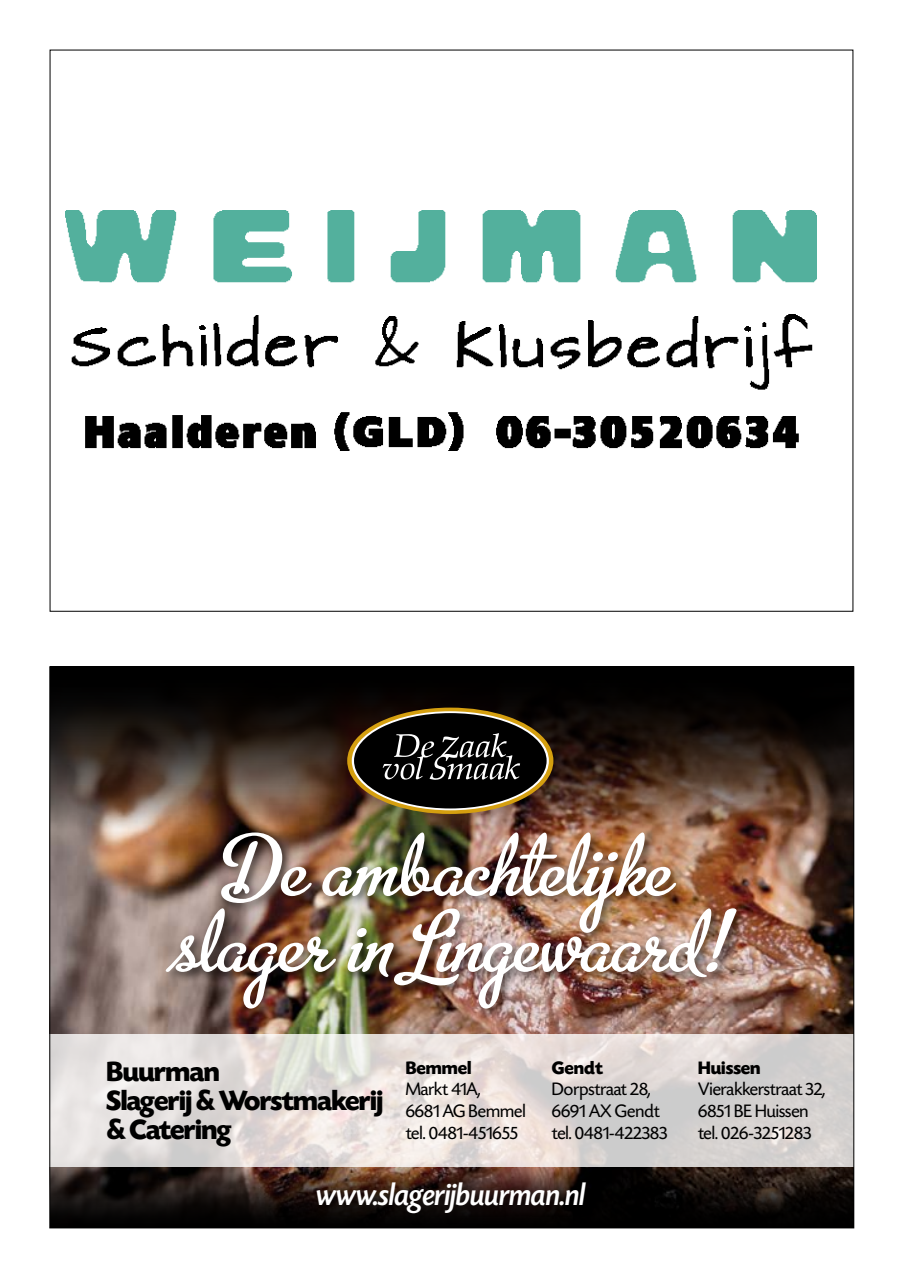
<style>
.page{position:relative;width:903px;height:1280px;background:#fff}
.page>*{position:absolute;margin:0;border:0;box-sizing:border-box;transform-origin:0 0}
.t1{font:97.48px/75.8px "Metro Script";color:#fff;text-align:center}
.t2{font:italic 500 32.55px "Today SHOP";color:#fff}
.t3{font:700 29.22px/29.2px "Today SHOP";letter-spacing:-.02em;color:#000}
.t4{font:18.9px/21.7px "Today SHOP";color:#000}
.t5{font:700 18.9px "Today SHOP";color:#000}
.s1{font-family:"Whitney"}
</style>
<div class="page">
<img style="left:66px;top:211px;width:750px;height:240px">
<img style="left:51px;top:668px;width:801px;height:558px">
<svg style="left:51px;top:1034px;width:801px;height:132px"></svg>
<div style="left:162px;top:828px;width:586px;height:192px;background:#000;opacity:.6"></div>
<svg style="left:347px;top:708px;width:206px;height:106px"></svg>
<div style="left:313px;top:1178px;width:284px;height:47px;background:#000;opacity:.75"></div>
<h1 class="t1" style="left:176px;top:836px;width:550px">De ambachtelijke slager in Lingewaard!</h1>
<h3 class="t3" style="left:107px;top:1057px;width:278px">Buurman<br>Slagerij <span class="s1">&amp;</span> Worstmakerij <span class="s1">&amp;</span> Catering</h3>
<p class="t5" style="left:406px;top:1058px;width:67px">Bemmel</p>
<p class="t4" style="left:406px;top:1079px;width:121px">Markt 41A,<br>6681 AG Bemmel tel. 0481-451655</p>
<p class="t5" style="left:552px;top:1058px;width:52px">Gendt</p>
<p class="t4" style="left:552px;top:1079px;width:117px">Dorpstraat 28,<br>6691 AX Gendt tel. 0481-422383</p>
<h2 class="t2" style="left:316px;top:1178px;width:271px">www.slagerijbuurman.nl</h2>
<p class="t5" style="left:698px;top:1058px;width:64px">Huissen</p>
<p class="t4" style="left:698px;top:1079px;width:129px">Vierakkerstraat 32,<br>6851 BE Huissen tel. 026-3251283</p>
</div>
